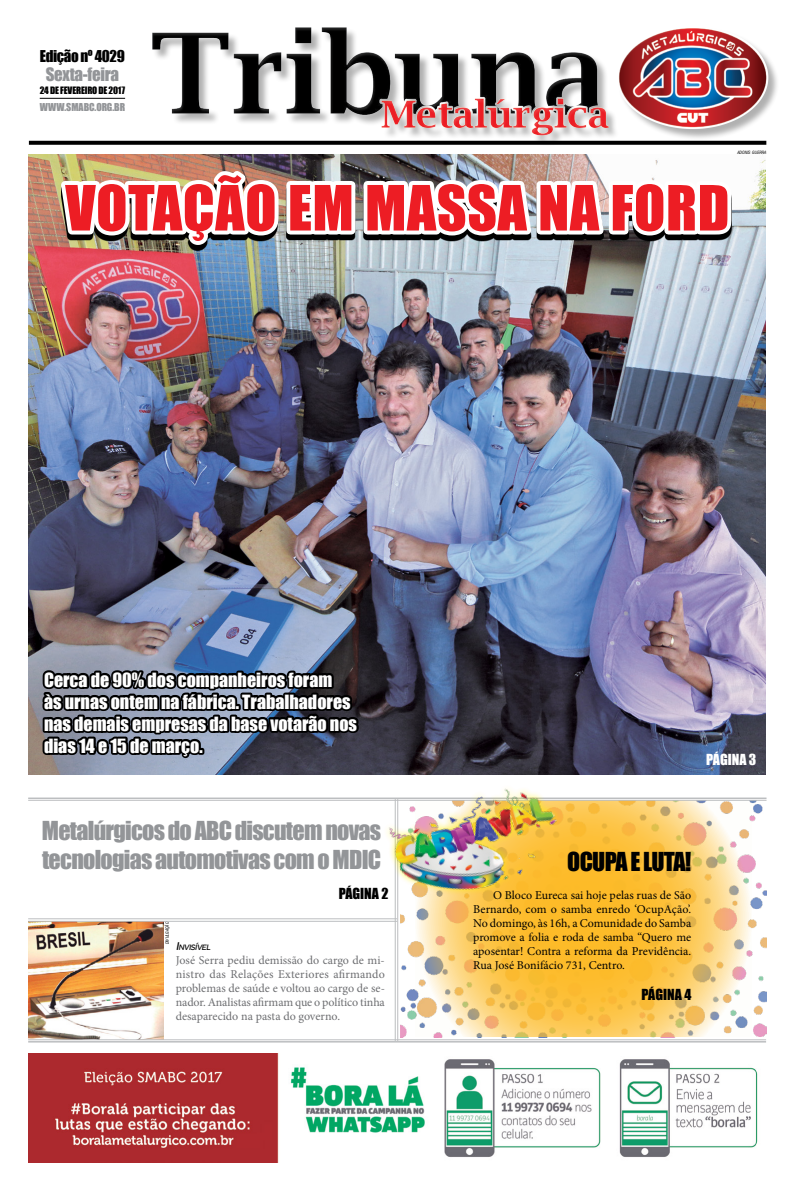
<style>
.page{position:relative;width:794px;height:1191px;background:#fff}
.page>*{position:absolute;margin:0;border:0;box-sizing:border-box;transform-origin:0 0}
.t1{font:57.6px "Impact";letter-spacing:.01em;color:#ed1d24}
.t2{font:24px/29px "Impact";letter-spacing:-.03em;color:#939598}
.t3{font:24px "Impact";letter-spacing:-.03em;color:#000}
.t4{font:18px/22px "Impact";color:#fff}
.t5{font:17px "Impact";color:#939598}
.t6{font:15px "Impact";letter-spacing:-.025em;color:#000}
.t7{font:14px "Impact";color:#000}
.t8{font:14px "Impact";color:#fff}
.t9{font:12px/14px "Minion Pro";color:#000;text-align:justify}
.t10{font:12px/14px "Minion Pro";letter-spacing:-.005em;color:#6d6e71;text-align:justify}
.t11{font:10px "Impact";letter-spacing:.005em;color:#939598}
.t12{font:9.4px "Impact";letter-spacing:-.01em;color:#000}
.t13{font:italic 8.4px "SE Optimist Semi";color:#000}
.t14{font:italic condensed 4.4px "Swiss 721 BT";color:#000}
.s1{font-size:12px}
</style>
<div class="page">
<img style="left:400px;top:801px;width:366px;height:236px">
<svg style="left:415px;top:801px;width:336px;height:236px;background:#f7ca6a"></svg>
<img style="left:28px;top:154px;width:737px;height:620px">
<img style="left:28px;top:922px;width:136px;height:117px">
<hr style="left:28px;top:797px;width:738px;height:2px;background:#bcbec0">
<hr style="left:28px;top:800px;width:738px;height:1px;background:#bcbec0">
<hr style="left:397px;top:799px;width:1px;height:242px;background:#bcbec0">
<hr style="left:395px;top:799px;width:1px;height:242px;background:#bcbec0">
<hr style="left:28px;top:1041px;width:738px;height:1px;background:#bcbec0">
<hr style="left:28px;top:1039px;width:738px;height:1px;background:#bcbec0">
<img style="left:28px;top:1053px;width:730px;height:109px">
<div style="left:138px;top:4px;width:655px;height:138px;background:#fff;opacity:.16"></div>
<svg style="left:29px;top:141px;width:737px;height:4px"></svg>
<hr style="left:40px;top:98px;width:85px;height:1px;background:#000">
<img style="left:56px;top:80px;width:681px;height:250px">
<hr style="left:28px;top:918px;width:369px;height:1px;background:#bcbec0">
<hr style="left:28px;top:921px;width:369px;height:1px;background:#bcbec0">
<svg style="left:34px;top:663px;width:328px;height:102px;background:#383c46"></svg>
<div style="left:198px;top:748px;width:6px;height:7px;border:4px solid #000"></div>
<svg style="left:378px;top:767px;width:201px;height:153px"></svg>
<img style="left:386px;top:776px;width:184px;height:136px">
<p class="t6" style="left:40px;top:45px;width:86px">Edição nº 4029</p>
<p class="t11" style="left:40px;top:99px;width:87px">www.smabc.org.br</p>
<h3 class="t5" style="left:46px;top:61px;width:75px">Sexta-feira</h3>
<p class="t12" style="left:40px;top:83px;width:87px">24 de fevereiro de 2017</p>
<h1 class="t1" style="left:65px;top:163px;width:661px">Votação em massa na Ford</h1>
<p class="t14" style="left:737px;top:149px;width:31px">ADONIS GUERRA</p>
<h3 class="t4" style="left:44px;top:668px;width:314px">Cerca de 90% dos companheiros foram<br>às urnas ontem na fábrica. Trabalhadores nas demais empresas da base votarão nos dias 14 e 15 de março.</h3>
<h2 class="t2" style="left:42px;top:815px;width:341px">Metalúrgicos do ABC discutem novas tecnologias automotivas com o MDIC</h2>
<p class="t7" style="left:339px;top:883px;width:51px">Página 2</p>
<p class="t14" style="left:164px;top:944px;width:24px;rotate:-90deg">DIVULGAÇÃO</p>
<p class="t13" style="left:176px;top:943px;width:38px"><span class="s1">I</span>NVISÍVEL</p>
<p class="t10" style="left:176px;top:953px;width:211px">José Serra pediu demissão do cargo de mi&shy;nistro das Relações Exteriores afirmando problemas de saúde e voltou ao cargo de se&shy;nador. Analistas afirmam que o político tinha desaparecido na pasta do governo.</p>
<p class="t8" style="left:706px;top:748px;width:52px">Página 3</p>
<h2 class="t3" style="left:567px;top:843px;width:125px">Ocupa e luta!</h2>
<p class="t9" style="left:473px;top:888px;width:220px;text-indent:20px">O Bloco Eureca sai hoje pelas ruas de São Bernardo, com o samba enredo ‘OcupAção’.<br>No domingo, às 16h, a Comunidade do Samba promove a folia e roda de samba “Quero me aposentar! Contra a reforma da Previdência.<br>Rua José Bonifácio 731, Centro.</p>
<p class="t7" style="left:641px;top:983px;width:51px">Página 4</p>
</div>
